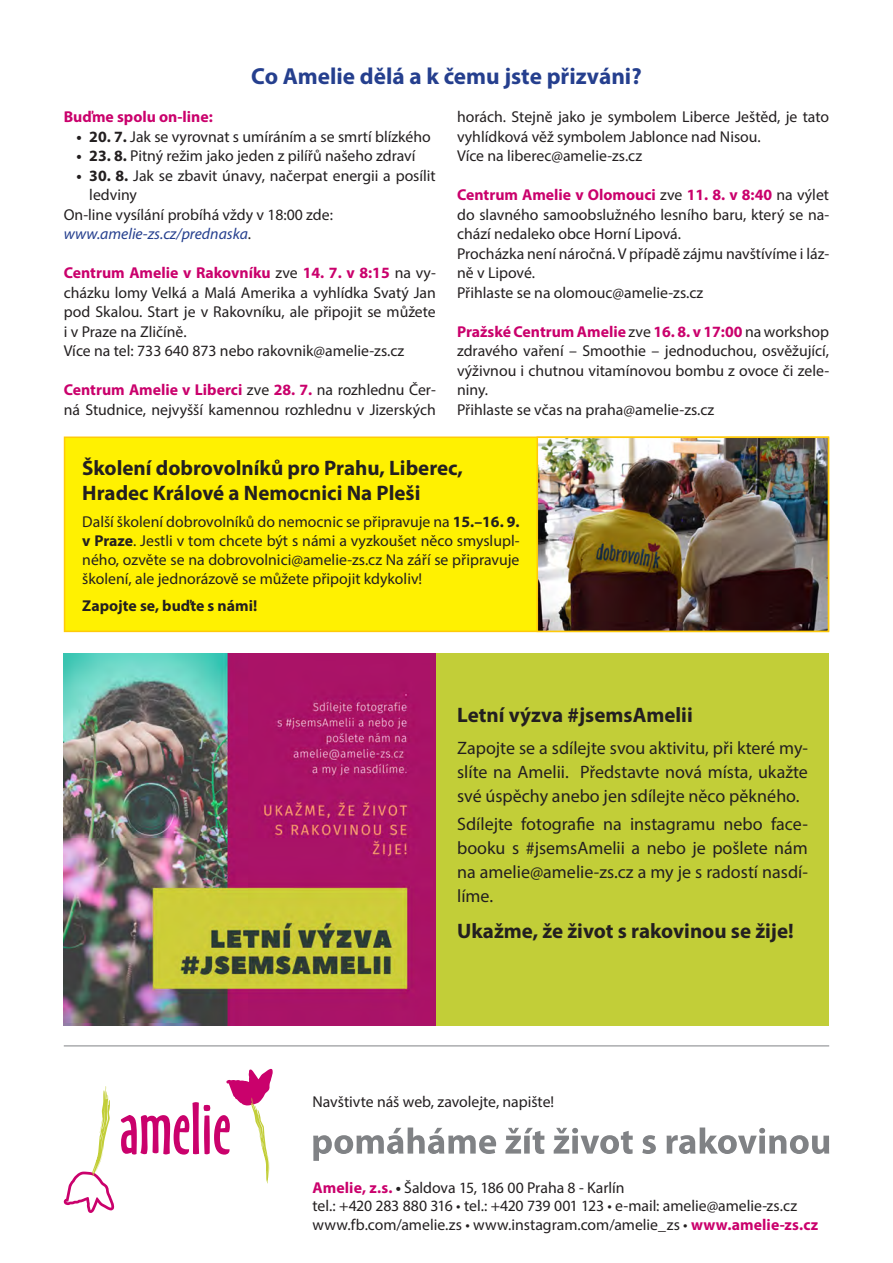
<style>
.page{position:relative;width:893px;height:1263px;background:#fff}
.page>*{position:absolute;margin:0;border:0;box-sizing:border-box;transform-origin:0 0}
.t1{font:700 23.25px "Myriad Pro";color:#253f8e}
.t2{font:700 21px/25.2px "Myriad Pro";color:#231f20}
.t3{font:18px/24px "Myriad Pro";color:#231f20;text-align:justify}
.t4{font:15.75px/19.5px "Myriad Pro";color:#231f20}
.t5{font:italic 15.75px "Myriad Pro";color:#253f8e}
.t6{font:700 15.75px "Myriad Pro";color:#231f20}
.t7{font:700 15.75px "Myriad Pro";color:#ca016c}
.s1{font-weight:700}
.s2{font-style:normal;color:#231f20}
.s3{font-weight:700;color:#ca016c}
</style>
<div class="page">
<div style="left:64px;top:654px;width:765px;height:372px;background:#c2ce38"></div>
<svg style="left:313px;top:1127px;width:516px;height:34px"></svg>
<svg style="left:64px;top:1086px;width:50px;height:127px"></svg>
<svg style="left:121px;top:1069px;width:152px;height:114px"></svg>
<hr style="left:64px;top:1045px;width:765px;height:1px;background:#808285">
<img style="left:64px;top:654px;width:372px;height:372px">
<div style="left:65px;top:437px;width:763px;height:194px;background:#fff101"></div>
<div style="left:64px;top:436px;width:765px;height:196px;border:2px solid #feca0a"></div>
<img style="left:540px;top:439px;width:286px;height:190px">
<div style="left:537px;top:436px;width:292px;height:196px;border:2px solid #feca0a"></div>
<h1 class="t1" style="left:251px;top:61px;width:392px">Co Amelie dělá a k čemu jste přizváni?</h1>
<p class="t7" style="left:64px;top:107px;width:151px">Buďme spolu on-line:</p>
<p class="t4" style="left:77px;top:127px;width:356px"><span class="s1">• 20. 7.</span> Jak se vyrovnat s umíráním a se smrtí blízkého</p>
<p class="t4" style="left:77px;top:146px;width:340px"><span class="s1">• 23. 8.</span> Pitný režim jako jeden z pilířů našeho zdraví</p>
<p class="t4" style="left:77px;top:165px;width:361px"><span class="s1">• 30. 8.</span> Jak se zbavit únavy, načerpat energii a posílit</p>
<p class="t4" style="left:89px;top:185px;width:49px">ledviny</p>
<p class="t4" style="left:64px;top:204px;width:271px">On-line vysílání probíhá vždy v 18:00 zde:</p>
<p class="t5" style="left:64px;top:224px;width:189px">www.amelie-zs.cz/prednaska<span class="s2">.</span></p>
<p class="t4" style="left:64px;top:263px;width:374px"><span class="s3">Centrum Amelie v Rakovníku</span> zve <span class="s3">14. 7. v 8:15</span> na vy&shy;cházku lomy Velká a Malá Amerika a vyhlídka Svatý Jan pod Skalou. Start je v Rakovníku, ale připojit se můžete i v Praze na Zličíně.<br>Více na tel: 733 640 873 nebo rakovnik@amelie-zs.cz</p>
<p class="t4" style="left:64px;top:380px;width:374px"><span class="s3">Centrum Amelie v Liberci</span> zve <span class="s3">28. 7.</span> na rozhlednu Čer&shy;ná Studnice, nejvyšší kamennou rozhlednu v Jizerských</p>
<p class="t4" style="left:457px;top:107px;width:374px">horách. Stejně jako je symbolem Liberce Ještěd, je tato vyhlídková věž symbolem Jablonce nad Nisou.<br>Více na liberec@amelie-zs.cz</p>
<p class="t4" style="left:457px;top:185px;width:374px"><span class="s3">Centrum Amelie v Olomouci</span> zve <span class="s3">11. 8. v 8:40</span> na výlet do slavného samoobslužného lesního baru, který se na&shy;chází nedaleko obce Horní Lipová.<br>Procházka není náročná. V případě zájmu navštívíme i láz&shy;ně v Lipové.<br>Přihlaste se na olomouc@amelie-zs.cz</p>
<p class="t4" style="left:457px;top:321px;width:374px"><span class="s3">Pražské Centrum Amelie</span> zve <span class="s3">16. 8. v 17:00</span> na workshop zdravého vaření – Smoothie – jednoduchou, osvěžující, výživnou i chutnou vitamínovou bombu z ovoce či zele&shy;niny.<br>Přihlaste se včas na praha@amelie-zs.cz</p>
<h2 class="t2" style="left:82px;top:455px;width:382px">Školení dobrovolníků pro Prahu, Liberec,<br>Hradec Králové a Nemocnici Na Pleši</h2>
<p class="t4" style="left:82px;top:513px;width:439px;line-height:18.8px;text-align:justify">Další školení dobrovolníků do nemocnic se připravuje na <span class="s1">15.–16. 9. v Praze</span>. Jestli v tom chcete být s námi a vyzkoušet něco smyslupl&shy;ného, ozvěte se na dobrovolnici@amelie-zs.cz Na září se připravuje školení, ale jednorázově se můžete připojit kdykoliv!</p>
<p class="t6" style="left:82px;top:595px;width:176px">Zapojte se, buďte s námi!</p>
<h2 class="t2" style="left:457px;top:701px;width:237px">Letní výzva #jsemsAmelii</h2>
<p class="t3" style="left:457px;top:736px;width:352px">Zapojte se a sdílejte svou aktivitu, při které my&shy;slíte na Amelii. Představte nová místa, ukažte své úspěchy anebo jen sdílejte něco pěkného.</p>
<p class="t3" style="left:457px;top:812px;width:352px">Sdílejte fotografie na instagramu nebo face&shy;booku s #jsemsAmelii a nebo je pošlete nám na amelie@amelie-zs.cz a my je s radostí nasdí&shy;líme.</p>
<h2 class="t2" style="left:457px;top:918px;width:338px">Ukažme, že život s rakovinou se žije!</h2>
<p class="t4" style="left:313px;top:1091px;width:243px">Navštivte náš web, zavolejte, napište!</p>
<p class="t4" style="left:313px;top:1177px;width:507px;line-height:18.9px"><span class="s3">Amelie, z.s.</span> <span class="s1">•</span> Šaldova 15, 186 00 Praha 8 - Karlín<br>tel.: +420 283 880 316 • tel.: +420 739 001 123 • e-mail: amelie@amelie-zs.cz www.fb.com/amelie.zs • www.instagram.com/amelie_zs • <span class="s3">www.amelie-zs.cz</span></p>
</div>
